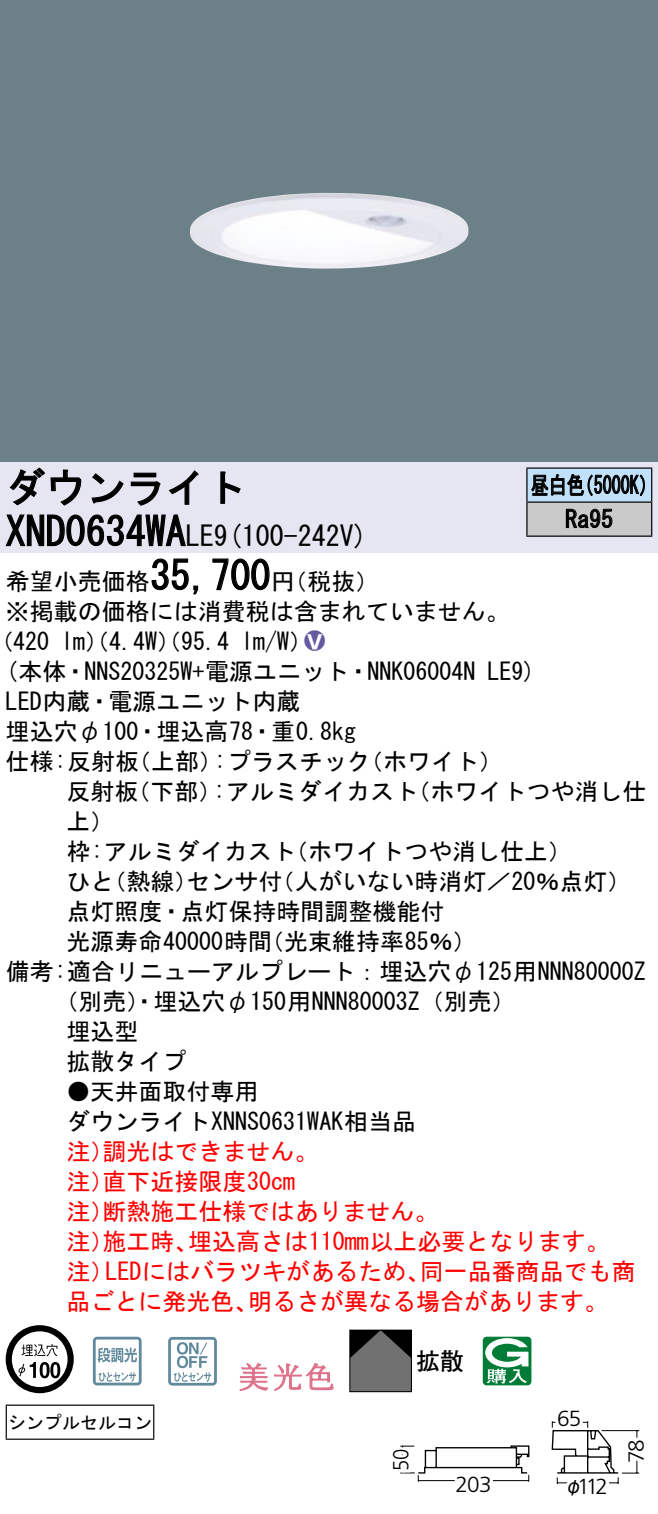
<style>
.page{position:relative;width:658px;height:1514px;background:#fff}
.page>*{position:absolute;margin:0;border:0;box-sizing:border-box;transform-origin:0 0}
.t1{font:40px "MS Gothic";color:#000}
.t2{font:28px "MS Gothic";color:#000}
.t3{font:24px/30px "MS Gothic";color:#000}
.t4{font:24px/30px "MS Gothic";color:#f00}
.t5{font:24px/34px "MS Gothic";color:#000;scale:.75 1}
.t6{font:24px "Ford Classification 1";color:#635aa0}
.t7{font:23.6px "Futo Go B101 Bold 83 pv RKSJ H";color:#000}
.t8{font:300 22px "Frutiger LT Std";letter-spacing:-.045em;color:#000}
.t9{font:300 22px "Frutiger LT Std";letter-spacing:-.045em;color:#000;scale:.93 1}
.t10{font:18px "MS Gothic";color:#000}
.t11{font:18px "Gothic MB101 Pro Regular 90 pv RKSJ H";color:#000}
.s1{font-size:28px}
.s2{color:#fff}
</style>
<div class="page">
<div style="left:0;top:0;width:658px;height:462px;background:#6c8087"></div>
<img style="left:190px;top:193px;width:278px;height:76px">
<div style="left:0;top:462px;width:658px;height:90px;background:#e6e5f2"></div>
<svg style="left:9px;top:467px;width:73px;height:39px"></svg>
<svg style="left:91px;top:473px;width:33px;height:30px"></svg>
<svg style="left:130px;top:472px;width:30px;height:34px"></svg>
<svg style="left:168px;top:470px;width:30px;height:35px"></svg>
<svg style="left:220px;top:471px;width:21px;height:33px"></svg>
<svg style="left:5px;top:514px;width:181px;height:33px"></svg>
<svg style="left:151px;top:558px;width:48px;height:37px"></svg>
<svg style="left:212px;top:558px;width:58px;height:33px"></svg>
<svg style="left:6px;top:1325px;width:68px;height:68px"></svg>
<svg style="left:40px;top:1361px;width:10px;height:17px"></svg>
<svg style="left:50px;top:1361px;width:10px;height:17px"></svg>
<svg style="left:93px;top:1336px;width:49px;height:49px"></svg>
<svg style="left:168px;top:1336px;width:49px;height:49px"></svg>
<svg style="left:239px;top:1363px;width:95px;height:28px"></svg>
<svg style="left:351px;top:1331px;width:59px;height:59px"></svg>
<div style="left:349px;top:1329px;width:63px;height:63px;border:1px solid #000"></div>
<svg style="left:483px;top:1336px;width:48px;height:49px"></svg>
<hr style="left:6px;top:1404px;width:148px;height:1px;background:#000">
<hr style="left:6px;top:1405px;width:1px;height:33px;background:#000">
<hr style="left:153px;top:1405px;width:1px;height:33px;background:#000">
<hr style="left:6px;top:1438px;width:148px;height:1px;background:#000">
<div style="left:527px;top:468px;width:124px;height:34px;background:#c1e1fa"></div>
<div style="left:527px;top:502px;width:124px;height:34px;background:#cacaca"></div>
<hr style="left:526px;top:467px;width:126px;height:2px;background:#000">
<hr style="left:526px;top:468px;width:1px;height:33px;background:#000">
<hr style="left:651px;top:468px;width:1px;height:33px;background:#000">
<hr style="left:526px;top:501px;width:126px;height:2px;background:#000">
<hr style="left:526px;top:502px;width:1px;height:33px;background:#000">
<hr style="left:651px;top:502px;width:1px;height:33px;background:#000">
<hr style="left:526px;top:535px;width:126px;height:2px;background:#000">
<svg style="left:531px;top:474px;width:114px;height:23px"></svg>
<svg style="left:565px;top:508px;width:47px;height:20px"></svg>
<svg style="left:400px;top:1421px;width:240px;height:63px"></svg>
<h1 class="t1" style="left:6px;top:467px;width:242px">ダウンライト</h1>
<p class="t2" style="left:214px;top:522px;width:155px">(9 100-242 (V</p>
<h1 class="t1" style="left:6px;top:511px;width:210px">XND0634WA<span class="s1">LE</span></h1>
<h1 class="t1" style="left:150px;top:555px;width:121px">35,700</h1>
<p class="t3" style="left:6px;top:566px;width:505px">希望小売価格<br>※掲載の価格には消費税は含まれていません。</p>
<p class="t6" style="left:304px;top:629px;width:22px">2<span class="s2">8</span></p>
<p class="t3" style="left:271px;top:566px;width:109px">（円税抜(</p>
<p class="t3" style="left:241px;top:626px;width:73px">l m (W/</p>
<p class="t3" style="left:-11px;top:626px;width:62px">（420</p>
<p class="t3" style="left:61px;top:626px;width:170px">lm）（4.4 ）（W 95.4</p>
<p class="t5" style="left:565px;top:468px;width:65px;text-indent:-34px">昼白色<br>Ra95</p>
<p class="t5" style="left:575px;top:468px;width:109px">（5000 (K</p>
<p class="t3" style="left:6px;top:656px;width:471px">(本体・NNS20325 +W 電源ユニット・NNK06004N</p>
<p class="t3" style="left:6px;top:686px;width:296px">LED内蔵・電源ユニット内蔵</p>
<p class="t3" style="left:6px;top:716px;width:352px">埋込穴φ100・埋込高78・重0.8kg</p>
<p class="t3" style="left:359px;top:746px;width:145px">（ホワイト(</p>
<p class="t3" style="left:487px;top:656px;width:50px">LE (9</p>
<p class="t3" style="left:214px;top:746px;width:158px">:プラスチック</p>
<p class="t3" style="left:6px;top:746px;width:135px">仕様:反射板</p>
<p class="t3" style="left:127px;top:746px;width:97px">（上部）</p>
<p class="t3" style="left:66px;top:776px;width:73px">反射板上(</p>
<p class="t3" style="left:126px;top:776px;width:97px">（下部）</p>
<p class="t3" style="left:213px;top:776px;width:206px">:アルミダイカスト</p>
<p class="t3" style="left:406px;top:776px;width:241px">（ホワイトつや消し仕</p>
<p class="t3" style="left:270px;top:836px;width:362px;text-indent:-204px">枠:アルミダイカスト<br>（人がいない時消灯／20％点灯(</p>
<p class="t3" style="left:284px;top:836px;width:290px">（ホワイトつや消し仕上(</p>
<p class="t3" style="left:102px;top:866px;width:97px">（熱線）</p>
<p class="t3" style="left:186px;top:866px;width:97px">センサ付</p>
<p class="t3" style="left:66px;top:866px;width:49px">ひと</p>
<p class="t3" style="left:66px;top:896px;width:379px">点灯照度・点灯保持時間調整機能付</p>
<p class="t3" style="left:260px;top:926px;width:218px">（光束維持率85％(</p>
<p class="t3" style="left:66px;top:926px;width:207px">光源寿命40000時間</p>
<p class="t3" style="left:6px;top:956px;width:641px">備考:適合リニューアルプレート：埋込穴φ125用NNN80000Z</p>
<p class="t3" style="left:54px;top:986px;width:463px">（別売）・埋込穴φ150用NNN80003 （Z 別売(</p>
<p class="t3" style="left:66px;top:1016px;width:74px">埋込型</p>
<p class="t3" style="left:66px;top:1046px;width:121px">拡散タイプ</p>
<p class="t3" style="left:66px;top:1076px;width:351px">●天井面取付専用<br>ダウンライトXNNS0631WAK相当品</p>
<p class="t4" style="left:102px;top:1136px;width:217px">調光はできません。</p>
<p class="t4" style="left:102px;top:1136px;width:194px;text-indent:-36px">注）<br>直下近接限度30cm</p>
<p class="t4" style="left:102px;top:1166px;width:337px;text-indent:-36px">注）<br>断熱施工仕様ではありません。</p>
<p class="t4" style="left:66px;top:1196px;width:49px">注）</p>
<p class="t4" style="left:188px;top:1226px;width:423px">埋込高さは110mm以上必要となります。</p>
<p class="t4" style="left:102px;top:1226px;width:97px">施工時、</p>
<p class="t4" style="left:66px;top:1226px;width:49px">注）</p>
<p class="t4" style="left:66px;top:1256px;width:49px">注）</p>
<p class="t4" style="left:105px;top:1256px;width:326px">LEDにはバラツキがあるため、</p>
<p class="t4" style="left:420px;top:1256px;width:217px">同一品番商品でも商</p>
<p class="t4" style="left:66px;top:1286px;width:194px">品ごとに発光色、</p>
<p class="t4" style="left:248px;top:1286px;width:362px">明るさが異なる場合があります。</p>
<p class="t10" style="left:8px;top:1413px;width:146px">シンプルセルコン</p>
<p class="t7" style="left:416px;top:1347px;width:49px">拡散</p>
<p class="t8" style="left:557px;top:1406px;width:26px">65</p>
<p class="t9" style="left:388px;top:1471px;width:25px;rotate:-90deg">50</p>
<p class="t8" style="left:623px;top:1463px;width:26px;rotate:-90deg">78</p>
<p class="t8" style="left:577px;top:1473px;width:32px">112</p>
<p class="t8" style="left:455px;top:1471px;width:37px">203</p>
<p class="t11" style="left:564px;top:1471px;width:19px">φ</p>
</div>
